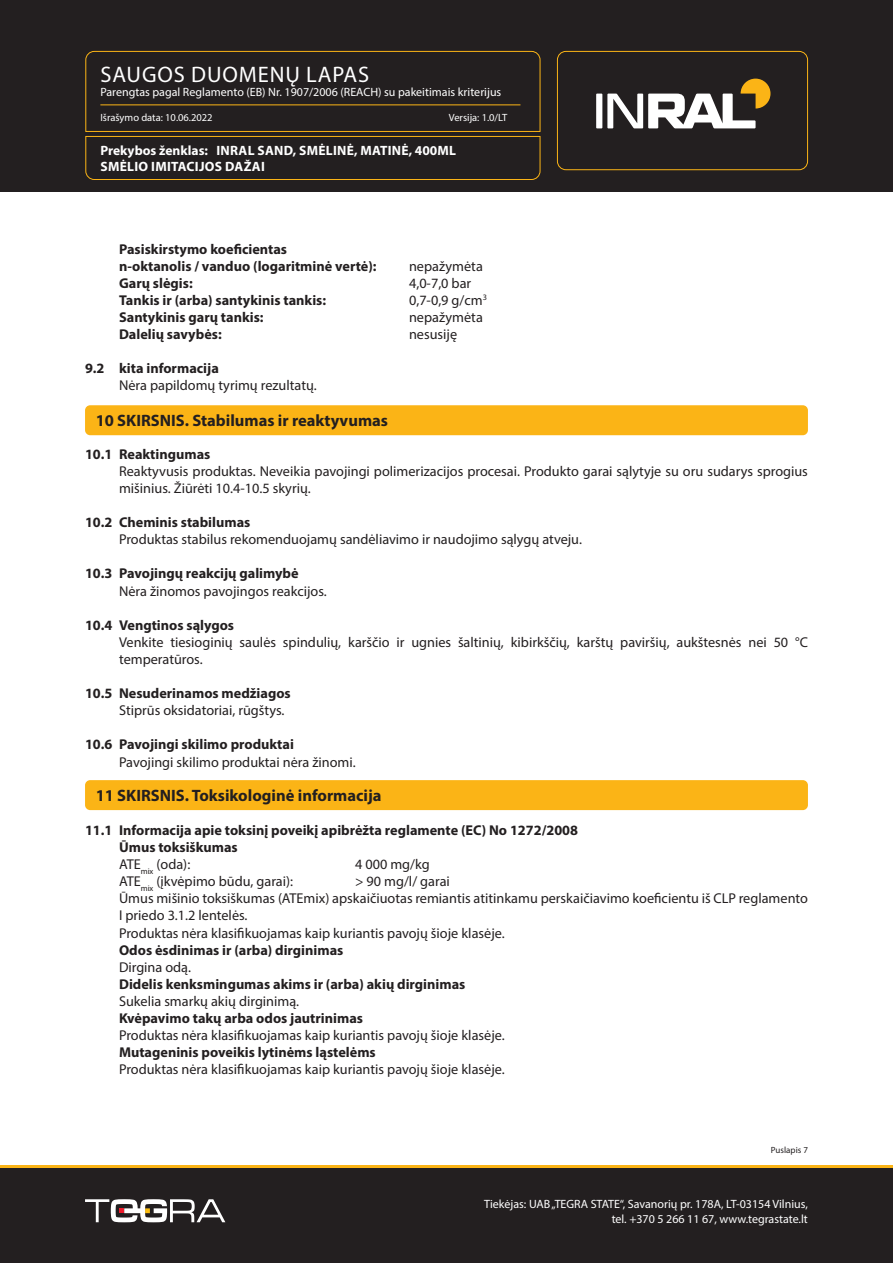
<style>
.page{position:relative;width:893px;height:1263px;background:#fff}
.page>*{position:absolute;margin:0;border:0;box-sizing:border-box;transform-origin:0 0}
.t1{font:22.5px "Myriad Pro";letter-spacing:.04em;color:#fff}
.Skyrius_baltas{font:700 16.5px "Myriad Pro";color:#231f20}
.Tekstas_paprastas_Bold{font:14.25px/17.1px "Myriad Pro";color:#231f20}
.Tekstas_paprastas_Bold-2{font:700 14.25px "Myriad Pro";color:#231f20}
.t2{font:700 13.5px/16.2px "Myriad Pro";letter-spacing:.02em;color:#fff}
.t3{font:12px/14.4px "Myriad Pro";color:#fff;text-align:right}
.t4{font:10.5px "Myriad Pro";color:#fff}
.t5{font:9px "Myriad Pro";color:#231f20}
</style>
<div class="page">
<div style="left:0;top:1165px;width:893px;height:98px;background:#231f20"></div>
<div style="left:0;top:0;width:893px;height:191px;background:#231f20"></div>
<svg style="left:85px;top:51px;width:456px;height:129px"></svg>
<div style="left:557px;top:51px;width:251px;height:119px;border:1px solid #fbb416;border-radius:9px"></div>
<hr style="left:100px;top:104px;width:420px;height:1px;background:#fbb416">
<svg style="left:85px;top:1199px;width:140px;height:23px"></svg>
<div style="left:596px;top:94px;width:6px;height:34px;background:#fff"></div>
<svg style="left:607px;top:79px;width:163px;height:49px"></svg>
<hr style="left:0;top:1165px;width:893px;height:2px;background:#fbb416">
<div style="left:85px;top:405px;width:723px;height:30px;background:#fbb416;border-radius:5px"></div>
<div style="left:85px;top:780px;width:723px;height:30px;background:#fbb416;border-radius:5px"></div>
<h1 class="t1" style="left:101px;top:60px;width:270px">SAUGOS DUOMENŲ LAPAS</h1>
<p class="t3" style="left:100px;top:85px;width:402px">Parengtas pagal Reglamento (EB) Nr. 1907/2006 (REACH) su pakeitimais kriterijus</p>
<p class="t4" style="left:100px;top:111px;width:114px">Išrašymo data: 10.06.2022</p>
<p class="t4" style="left:449px;top:111px;width:60px">Versija: 1.0/LT</p>
<p class="t2" style="left:100px;top:142px;width:357px">Prekybos ženklas: INRAL SAND, SMĖLINĖ, MATINĖ, 400ML<br>SMĖLIO IMITACIJOS DAŽAI</p>
<p class="Tekstas_paprastas_Bold-2" style="left:119px;top:239px;width:170px">Pasiskirstymo koeficientas</p>
<p class="Tekstas_paprastas_Bold-2" style="left:119px;top:256px;width:259px">n-oktanolis / vanduo (logaritminė vertė):</p>
<p class="Tekstas_paprastas_Bold" style="left:409px;top:257px;width:75px">nepažymėta</p>
<p class="Tekstas_paprastas_Bold-2" style="left:119px;top:274px;width:75px">Garų slėgis:</p>
<p class="Tekstas_paprastas_Bold" style="left:409px;top:274px;width:64px">4,0-7,0 bar</p>
<p class="Tekstas_paprastas_Bold-2" style="left:119px;top:291px;width:209px">Tankis ir (arba) santykinis tankis:</p>
<p class="Tekstas_paprastas_Bold" style="left:409px;top:291px;width:79px">0,7-0,9 g/cm<sup>3</sup></p>
<p class="Tekstas_paprastas_Bold-2" style="left:119px;top:308px;width:146px">Santykinis garų tankis:</p>
<p class="Tekstas_paprastas_Bold" style="left:409px;top:308px;width:75px">nepažymėta</p>
<p class="Tekstas_paprastas_Bold-2" style="left:119px;top:325px;width:104px">Dalelių savybės:</p>
<p class="Tekstas_paprastas_Bold" style="left:409px;top:325px;width:50px">nesusiję</p>
<p class="Tekstas_paprastas_Bold-2" style="left:85px;top:359px;width:135px">9.2 kita informacija</p>
<p class="Tekstas_paprastas_Bold" style="left:119px;top:377px;width:199px">Nėra papildomų tyrimų rezultatų.</p>
<p class="Skyrius_baltas" style="left:96px;top:410px;width:294px">10 SKIRSNIS. Stabilumas ir reaktyvumas</p>
<p class="Tekstas_paprastas_Bold-2" style="left:85px;top:445px;width:127px">10.1 Reaktingumas</p>
<p class="Tekstas_paprastas_Bold" style="left:119px;top:462px;width:690px">Reaktyvusis produktas. Neveikia pavojingi polimerizacijos procesai. Produkto garai sąlytyje su oru sudarys sprogius mišinius. Žiūrėti 10.4-10.5 skyrių.</p>
<p class="Tekstas_paprastas_Bold-2" style="left:85px;top:513px;width:167px">10.2 Cheminis stabilumas</p>
<p class="Tekstas_paprastas_Bold" style="left:119px;top:531px;width:464px">Produktas stabilus rekomenduojamų sandėliavimo ir naudojimo sąlygų atveju.</p>
<p class="Tekstas_paprastas_Bold-2" style="left:85px;top:564px;width:215px">10.3 Pavojingų reakcijų galimybė</p>
<p class="Tekstas_paprastas_Bold" style="left:119px;top:582px;width:209px">Nėra žinomos pavojingos reakcijos.</p>
<p class="Tekstas_paprastas_Bold-2" style="left:85px;top:616px;width:151px">10.4 Vengtinos sąlygos</p>
<p class="Tekstas_paprastas_Bold" style="left:119px;top:633px;width:690px">Venkite tiesioginių saulės spindulių, karščio ir ugnies šaltinių, kibirkščių, karštų paviršių, aukštesnės nei 50 °C temperatūros.</p>
<p class="Tekstas_paprastas_Bold-2" style="left:85px;top:684px;width:207px">10.5 Nesuderinamos medžiagos</p>
<p class="Tekstas_paprastas_Bold" style="left:119px;top:702px;width:167px">Stiprūs oksidatoriai, rūgštys.</p>
<p class="Tekstas_paprastas_Bold-2" style="left:85px;top:735px;width:210px">10.6 Pavojingi skilimo produktai</p>
<p class="Tekstas_paprastas_Bold" style="left:119px;top:753px;width:238px">Pavojingi skilimo produktai nėra žinomi.</p>
<p class="Skyrius_baltas" style="left:96px;top:785px;width:287px">11 SKIRSNIS. Toksikologinė informacija</p>
<p class="Tekstas_paprastas_Bold-2" style="left:85px;top:821px;width:494px">11.1 Informacija apie toksinį poveikį apibrėžta reglamente (EC) No 1272/2008</p>
<p class="Tekstas_paprastas_Bold-2" style="left:119px;top:838px;width:120px">Ūmus toksiškumas</p>
<p class="Tekstas_paprastas_Bold" style="left:119px;top:856px;width:73px">ATE<sub>mix</sub> (oda):</p>
<p class="Tekstas_paprastas_Bold" style="left:355px;top:856px;width:76px">4 000 mg/kg</p>
<p class="Tekstas_paprastas_Bold" style="left:119px;top:873px;width:176px">ATE<sub>mix</sub> (įkvėpimo būdu, garai):</p>
<p class="Tekstas_paprastas_Bold" style="left:355px;top:873px;width:96px">&gt; 90 mg/l/ garai</p>
<p class="Tekstas_paprastas_Bold" style="left:119px;top:890px;width:690px">Ūmus mišinio toksiškumas (ATEmix) apskaičiuotas remiantis atitinkamu perskaičiavimo koeficientu iš CLP reglamento<br>I priedo 3.1.2 lentelės.</p>
<p class="Tekstas_paprastas_Bold" style="left:119px;top:924px;width:387px">Produktas nėra klasifikuojamas kaip kuriantis pavojų šioje klasėje.</p>
<p class="Tekstas_paprastas_Bold-2" style="left:119px;top:940px;width:226px">Odos ėsdinimas ir (arba) dirginimas</p>
<p class="Tekstas_paprastas_Bold" style="left:119px;top:958px;width:74px">Dirgina odą.</p>
<p class="Tekstas_paprastas_Bold-2" style="left:119px;top:975px;width:348px">Didelis kenksmingumas akims ir (arba) akių dirginimas</p>
<p class="Tekstas_paprastas_Bold" style="left:119px;top:992px;width:182px">Sukelia smarkų akių dirginimą.</p>
<p class="Tekstas_paprastas_Bold-2" style="left:119px;top:1009px;width:245px">Kvėpavimo takų arba odos jautrinimas</p>
<p class="Tekstas_paprastas_Bold" style="left:119px;top:1027px;width:387px">Produktas nėra klasifikuojamas kaip kuriantis pavojų šioje klasėje.</p>
<p class="Tekstas_paprastas_Bold-2" style="left:119px;top:1043px;width:258px">Mutageninis poveikis lytinėms ląstelėms</p>
<p class="Tekstas_paprastas_Bold" style="left:119px;top:1061px;width:387px">Produktas nėra klasifikuojamas kaip kuriantis pavojų šioje klasėje.</p>
<p class="t5" style="left:771px;top:1144px;width:38px">Puslapis 7</p>
<p class="t3" style="left:484px;top:1197px;width:325px">Tiekėjas: UAB „TEGRA STATE“, Savanorių pr. 178A, LT-03154 Vilnius, tel. +370 5 266 11 67, www.tegrastate.lt</p>
</div>
